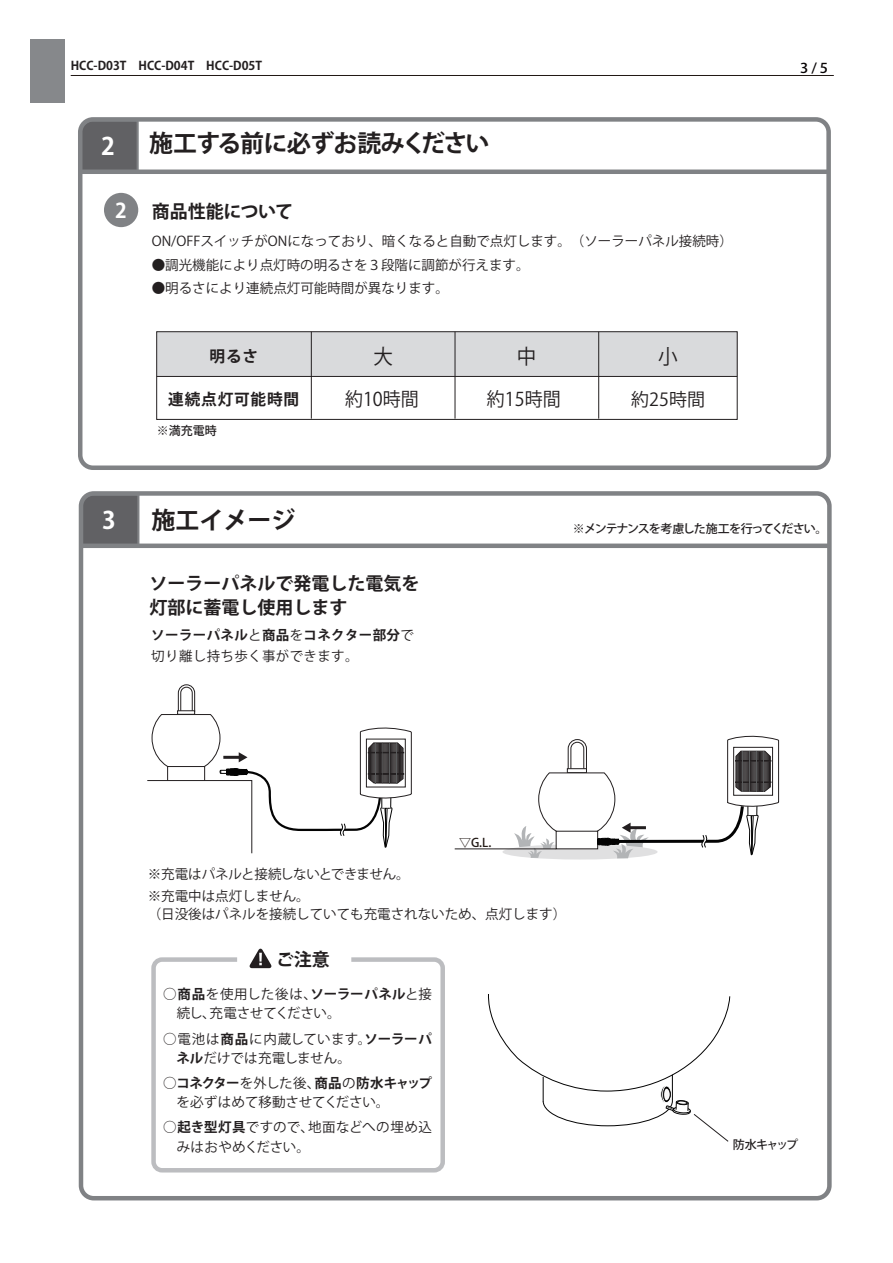
<style>
.page{position:relative;width:893px;height:1263px;background:#fff}
.page>*{position:absolute;margin:0;border:0;box-sizing:border-box;transform-origin:0 0}
.t1{font:700 24px "Koz Go Pro";letter-spacing:-.02em;color:#231f20}
.t2{font:700 24px "Koz Go Pro";color:#fff}
.t3{font:20.55px "Koz Go Pro";color:#231f20;scale:.95 1}
.t4{font:700 20.25px "Koz Go Pro";color:#fff}
.t5{font:18.9px "Koz Go Pro";color:#231f20;scale:.95 1}
.t6{font:700 18px/24px "Koz Go Pro";color:#231f20}
.t7{font:700 18px "Koz Go Pro";letter-spacing:-.02em;color:#231f20}
.t8{font:18px "Koz Go Pro";color:#231f20}
.t9{font:700 15.6px "Koz Go Pro";letter-spacing:.05em;color:#231f20}
.t10{font:13.5px/19.2px "Koz Go Pro";color:#231f20}
.t11{font:13.5px/19.2px "Koz Go Pro";letter-spacing:.025em;color:#231f20}
.t12{font:13.5px/19.2px "Koz Go Pro";letter-spacing:.02em;color:#231f20}
.t13{font:500 13.5px "Koz Go Pro";color:#070304;scale:1.09 1}
.t14{font:500 12px "Koz Go Pro";letter-spacing:-.08em;color:#231f20}
.t15{font:700 12px "Koz Go Pro";color:#231f20}
.t16{font:500 12px "Koz Go Pro";color:#211814}
.s1{font-weight:700}
</style>
<div class="page">
<div style="left:84px;top:496px;width:56px;height:47px;background:#616164"></div>
<div style="left:79px;top:491px;width:753px;height:709px;border:4px solid #808285;border-radius:13px"></div>
<div style="left:81px;top:543px;width:748px;height:5px;background:#808285"></div>
<div style="left:83px;top:122px;width:56px;height:47px;background:#616164"></div>
<div style="left:78px;top:117px;width:753px;height:353px;border:4px solid #808285;border-radius:13px"></div>
<div style="left:80px;top:169px;width:749px;height:5px;background:#808285"></div>
<div style="left:157px;top:332px;width:580px;height:44px;background:#d9dadc"></div>
<div style="left:156px;top:331px;width:582px;height:89px;border:1px solid #231f20"></div>
<hr style="left:157px;top:376px;width:580px;height:1px;background:#231f20">
<hr style="left:598px;top:332px;width:1px;height:87px;background:#231f20">
<hr style="left:455px;top:332px;width:1px;height:87px;background:#231f20">
<hr style="left:311px;top:332px;width:1px;height:87px;background:#231f20">
<div style="left:105px;top:194px;width:32px;height:32px;background:#808285;border-radius:50%"></div>
<div style="left:104px;top:193px;width:34px;height:34px;border:2px solid #808285;border-radius:50%"></div>
<div style="left:502px;top:844px;width:156px;height:15px;background:#e0e0e1;border-radius:50%"></div>
<svg style="left:147px;top:684px;width:265px;height:170px"></svg>
<svg style="left:249px;top:948px;width:23px;height:20px"></svg>
<div style="left:151px;top:957px;width:294px;height:215px;border:4px solid #bcbdc0;border-radius:9px"></div>
<svg style="left:488px;top:994px;width:243px;height:148px"></svg>
<svg style="left:514px;top:735px;width:265px;height:125px"></svg>
<hr style="left:736px;top:751px;width:1px;height:40px;background:#231f20">
<hr style="left:737px;top:751px;width:1px;height:40px;background:#231f20">
<hr style="left:738px;top:751px;width:1px;height:40px;background:#231f20">
<hr style="left:739px;top:751px;width:1px;height:40px;background:#231f20">
<hr style="left:740px;top:751px;width:1px;height:40px;background:#231f20">
<hr style="left:741px;top:751px;width:1px;height:40px;background:#231f20">
<hr style="left:743px;top:751px;width:1px;height:40px;background:#231f20">
<hr style="left:744px;top:751px;width:1px;height:40px;background:#231f20">
<hr style="left:745px;top:751px;width:1px;height:40px;background:#231f20">
<hr style="left:746px;top:751px;width:1px;height:40px;background:#231f20">
<hr style="left:747px;top:751px;width:1px;height:40px;background:#231f20">
<hr style="left:748px;top:751px;width:1px;height:40px;background:#231f20">
<hr style="left:750px;top:751px;width:1px;height:40px;background:#231f20">
<hr style="left:751px;top:751px;width:1px;height:40px;background:#231f20">
<hr style="left:752px;top:751px;width:1px;height:40px;background:#231f20">
<hr style="left:753px;top:751px;width:1px;height:40px;background:#231f20">
<hr style="left:754px;top:751px;width:1px;height:40px;background:#231f20">
<hr style="left:755px;top:751px;width:1px;height:40px;background:#231f20">
<hr style="left:757px;top:751px;width:1px;height:40px;background:#231f20">
<hr style="left:758px;top:751px;width:1px;height:40px;background:#231f20">
<hr style="left:759px;top:751px;width:1px;height:40px;background:#231f20">
<hr style="left:760px;top:751px;width:1px;height:40px;background:#231f20">
<hr style="left:761px;top:751px;width:1px;height:40px;background:#231f20">
<hr style="left:762px;top:751px;width:1px;height:40px;background:#231f20">
<hr style="left:764px;top:751px;width:1px;height:40px;background:#231f20">
<hr style="left:765px;top:751px;width:1px;height:40px;background:#231f20">
<hr style="left:766px;top:751px;width:1px;height:40px;background:#231f20">
<hr style="left:767px;top:751px;width:1px;height:40px;background:#231f20">
<hr style="left:768px;top:751px;width:1px;height:40px;background:#231f20">
<hr style="left:769px;top:751px;width:1px;height:40px;background:#231f20">
<hr style="left:770px;top:751px;width:1px;height:40px;background:#231f20">
<div style="left:735px;top:760px;width:36px;height:1px;background:#fff;border:1px solid #231f20"></div>
<div style="left:735px;top:782px;width:36px;height:1px;background:#fff;border:1px solid #231f20"></div>
<hr style="left:749px;top:751px;width:1px;height:41px;background:#595b5c">
<hr style="left:756px;top:751px;width:1px;height:41px;background:#595b5c">
<hr style="left:763px;top:751px;width:1px;height:41px;background:#595b5c">
<hr style="left:742px;top:751px;width:1px;height:41px;background:#595b5c">
<div style="left:30px;top:39px;width:34px;height:64px;background:#86888b"></div>
<hr style="left:71px;top:75px;width:763px;height:1px;background:#211814">
<hr style="left:455px;top:849px;width:101px;height:1px;background:#231f20">
<p class="t15" style="left:71px;top:58px;width:193px">HCC-D03T　HCC-D04T　HCC-D05T</p>
<p class="t13" style="left:800px;top:59px;width:27px">3 / 5</p>
<h1 class="t2" style="left:101px;top:131px;width:15px">2</h1>
<h3 class="t4" style="left:115px;top:197px;width:13px">2</h3>
<h1 class="t1" style="left:149px;top:128px;width:342px">施工する前に必ずお読みください</h1>
<h3 class="t7" style="left:152px;top:200px;width:143px">商品性能について</h3>
<p class="t10" style="left:152px;top:231px;width:583px">ON/OFFスイッチがONになっており、暗くなると自動で点灯します。（ソーラーパネル接続時）</p>
<p class="t10" style="left:152px;top:256px;width:379px">●調光機能により点灯時の明るさを３段階に調節が行えます。</p>
<p class="t10" style="left:152px;top:279px;width:298px">●明るさにより連続点灯可能時間が異なります。</p>
<p class="t9" style="left:210px;top:346px;width:50px">明るさ</p>
<h2 class="t3" style="left:373px;top:343px;width:22px">大</h2>
<h2 class="t3" style="left:517px;top:343px;width:22px">中</h2>
<h2 class="t3" style="left:658px;top:343px;width:22px">小</h2>
<h3 class="t8" style="left:631px;top:388px;width:75px">約25時間</h3>
<p class="t9" style="left:168px;top:389px;width:132px">連続点灯可能時間</p>
<h3 class="t5" style="left:345px;top:387px;width:79px">約10時間</h3>
<h3 class="t5" style="left:487px;top:387px;width:79px">約15時間</h3>
<p class="t14" style="left:157px;top:423px;width:61px">※満充電時</p>
<h1 class="t2" style="left:102px;top:505px;width:15px">3</h1>
<h1 class="t1" style="left:151px;top:504px;width:145px">施工イメージ</h1>
<h3 class="t6" style="left:149px;top:572px;width:272px">ソーラーパネルで発電した電気を灯部に蓄電し使用します</h3>
<p class="t11" style="left:151px;top:625px;width:264px;line-height:21px"><span class="s1">ソーラーパネル</span>と<span class="s1">商品</span>を<span class="s1">コネクター部分</span>で切り離し持ち歩く事ができます。</p>
<p class="t14" style="left:573px;top:520px;width:256px">※メンテナンスを考慮した施工を行ってください。</p>
<p class="t16" style="left:459px;top:834px;width:34px">▽G.L.</p>
<p class="t10" style="left:148px;top:863px;width:264px;line-height:22px">※充電はパネルと接続しないとできません。※充電中は点灯しません。</p>
<p class="t10" style="left:148px;top:904px;width:420px">（日没後はパネルを接続していても充電されないため、点灯します）</p>
<h3 class="t6" style="left:276px;top:948px;width:55px">ご注意</h3>
<p class="t10" style="left:177px;top:985px;width:257px;text-indent:-14px">○<span class="s1">商品</span>を使用した後は、<span class="s1">ソーラーパネル</span>と接続し、充電させてください。</p>
<p class="t12" style="left:176px;top:1029px;width:257px;text-indent:-13px">○電池は<span class="s1">商品</span>に内蔵しています。<span class="s1">ソーラーパネル</span>だけでは充電しません。</p>
<p class="t10" style="left:177px;top:1074px;width:257px;text-indent:-13px">○<span class="s1">コネクター</span>を外した後、<span class="s1">商品</span>の<span class="s1">防水キャップ</span>を必ずはめて移動させてください。</p>
<p class="t11" style="left:177px;top:1118px;width:257px;text-indent:-14px">○<span class="s1">起き型灯具</span>ですので、地面などへの埋め込みはおやめください。</p>
<p class="t14" style="left:733px;top:1137px;width:67px">防水キャップ</p>
</div>
